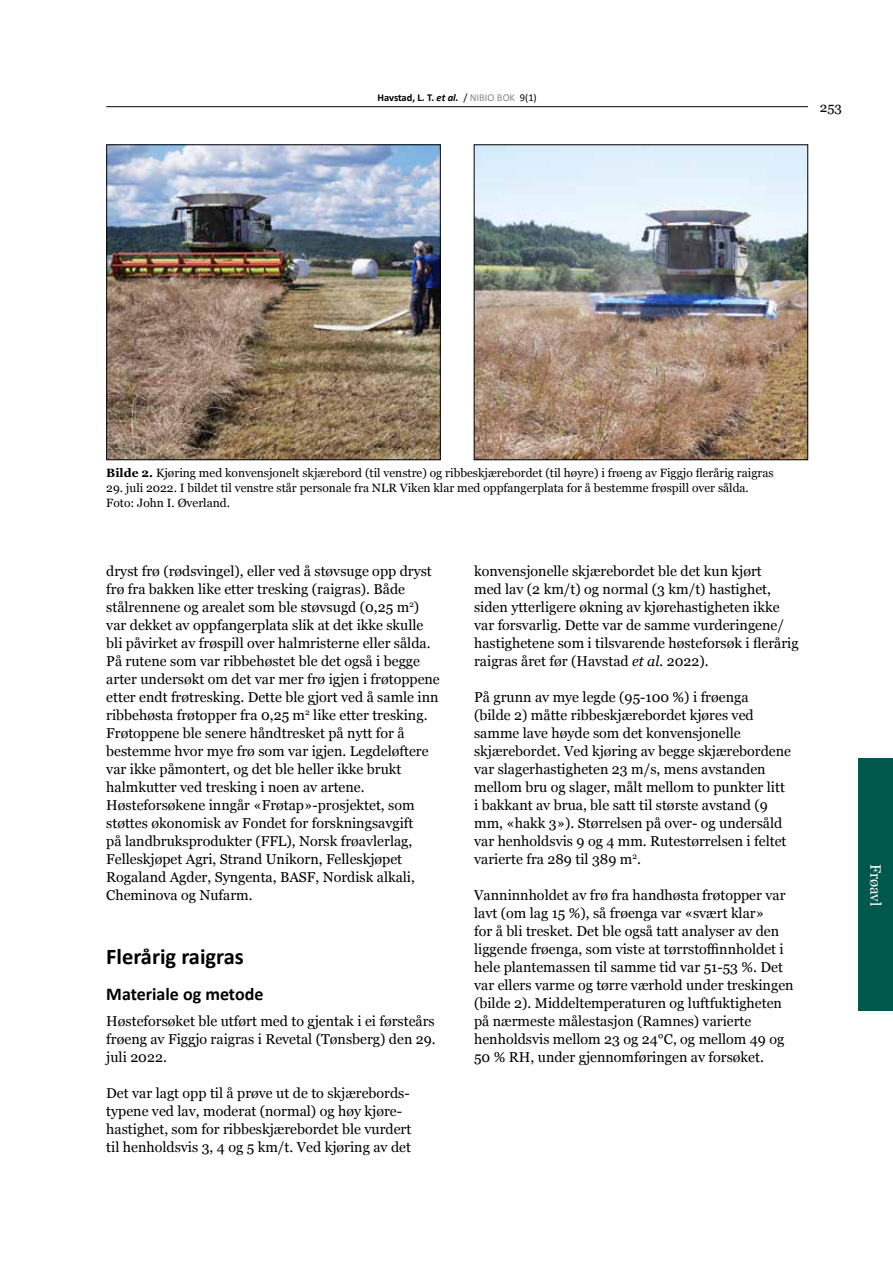
<style>
.page{position:relative;width:893px;height:1263px;background:#fff}
.page>*{position:absolute;margin:0;border:0;box-sizing:border-box;transform-origin:0 0}
.t1{font:700 22.5px "Calibri";color:#000}
.t2{font:700 18px "Calibri";color:#000}
.t3{font:15px "Georgia";color:#fff}
.t4{font:14.25px/18px "Georgia";color:#000}
.t5{font:13.5px "Georgia";color:#000}
.t6{font:12px/15px "Georgia";color:#000}
.t7{font:700 10.5px "Calibri";letter-spacing:-.005em;color:#000}
.s1{font-style:italic}
.s2{font-weight:400}
.s3{font-weight:400;color:#878787}
.s4{font-weight:700}
</style>
<div class="page">
<hr style="left:106px;top:106px;width:702px;height:1px;background:#000">
<div style="left:858px;top:758px;width:35px;height:252px;background:#00584d"></div>
<img style="left:108px;top:147px;width:330px;height:311px">
<div style="left:106px;top:145px;width:334px;height:315px;border:1px solid #000"></div>
<img style="left:476px;top:147px;width:330px;height:311px">
<div style="left:474px;top:145px;width:334px;height:315px;border:1px solid #000"></div>
<p class="t7" style="left:377px;top:91px;width:161px">Havstad, L. T. <span class="s1">et al.</span> <span class="s2">/</span> <span class="s3">NIBIO BOK</span> <span class="s2">9(1)</span></p>
<p class="t5" style="left:820px;top:97px;width:24px">253</p>
<p class="t6" style="left:106px;top:465px;width:669px"><span class="s4">Bilde 2.</span> Kjøring med konvensjonelt skjærebord (til venstre) og ribbeskjærebordet (til høyre) i frøeng av Figgjo flerårig raigras</p>
<p class="t6" style="left:106px;top:480px;width:644px">29. juli 2022. I bildet til venstre står personale fra NLR Viken klar med oppfangerplata for å bestemme frøspill over sålda.<br>Foto: John I. Øverland.</p>
<p class="t4" style="left:106px;top:561px;width:335px">dryst frø (rødsvingel), eller ved å støvsuge opp dryst frø fra bakken like etter tresking (raigras). Både stålrennene og arealet som ble støvsugd (0,25 m<sup>2</sup>) var dekket av oppfangerplata slik at det ikke skulle bli påvirket av frøspill over halmristerne eller sålda.<br>På rutene som var ribbehøstet ble det også i begge arter undersøkt om det var mer frø igjen i frøtoppene etter endt frøtresking. Dette ble gjort ved å samle inn ribbehøsta frøtopper fra 0,25 m<sup>2</sup> like etter tresking.<br>Frøtoppene ble senere håndtresket på nytt for å bestemme hvor mye frø som var igjen. Legdeløftere var ikke påmontert, og det ble heller ikke brukt halmkutter ved tresking i noen av artene.<br>Høsteforsøkene inngår «Frøtap»-prosjektet, som støttes økonomisk av Fondet for forskningsavgift<br>på landbruksprodukter (FFL), Norsk frøavlerlag, Felleskjøpet Agri, Strand Unikorn, Felleskjøpet Rogaland Agder, Syngenta, BASF, Nordisk alkali, Cheminova og Nufarm.</p>
<h1 class="t1" style="left:106px;top:943px;width:139px">Flerårig raigras</h1>
<p class="t2" style="left:106px;top:982px;width:159px">Materiale og metode</p>
<p class="t4" style="left:106px;top:1011px;width:331px;text-align:justify">Høsteforsøket ble utført med to gjentak i ei førsteårs frøeng av Figgjo raigras i Revetal (Tønsberg) den 29. juli 2022.</p>
<p class="t4" style="left:106px;top:1083px;width:307px">Det var lagt opp til å prøve ut de to skjærebords&shy;typene ved lav, moderat (normal) og høy kjøre&shy;hastighet, som for ribbeskjærebordet ble vurdert til henholdsvis 3, 4 og 5 km/t. Ved kjøring av det</p>
<p class="t4" style="left:474px;top:561px;width:326px">konvensjonelle skjærebordet ble det kun kjørt<br>med lav (2 km/t) og normal (3 km/t) hastighet, siden ytterligere økning av kjørehastigheten ikke var forsvarlig. Dette var de samme vurderingene/ hastighetene som i tilsvarende høsteforsøk i flerårig raigras året før (Havstad <span class="s1">et al.</span> 2022).</p>
<p class="t4" style="left:474px;top:687px;width:318px">På grunn av mye legde (95-100 %) i frøenga<br>(bilde 2) måtte ribbeskjærebordet kjøres ved samme lave høyde som det konvensjonelle skjærebordet. Ved kjøring av begge skjærebordene var slagerhastigheten 23 m/s, mens avstanden mellom bru og slager, målt mellom to punkter litt i bakkant av brua, ble satt til største avstand (9 mm, «hakk 3»). Størrelsen på over- og undersåld var henholdsvis 9 og 4 mm. Rutestørrelsen i feltet varierte fra 289 til 389 m<sup>2</sup>.</p>
<p class="t4" style="left:474px;top:885px;width:321px">Vanninnholdet av frø fra handhøsta frøtopper var lavt (om lag 15 %), så frøenga var «svært klar»<br>for å bli tresket. Det ble også tatt analyser av den liggende frøenga, som viste at tørrstoffinnholdet i hele plantemassen til samme tid var 51-53 %. Det var ellers varme og tørre værhold under treskingen (bilde 2). Middeltemperaturen og luftfuktigheten på nærmeste målestasjon (Ramnes) varierte henholdsvis mellom 23 og 24°C, og mellom 49 og 50 % RH, under gjennomføringen av forsøket.</p>
<p class="t3" style="left:886px;top:864px;width:44px;rotate:90deg">Frøavl</p>
</div>
